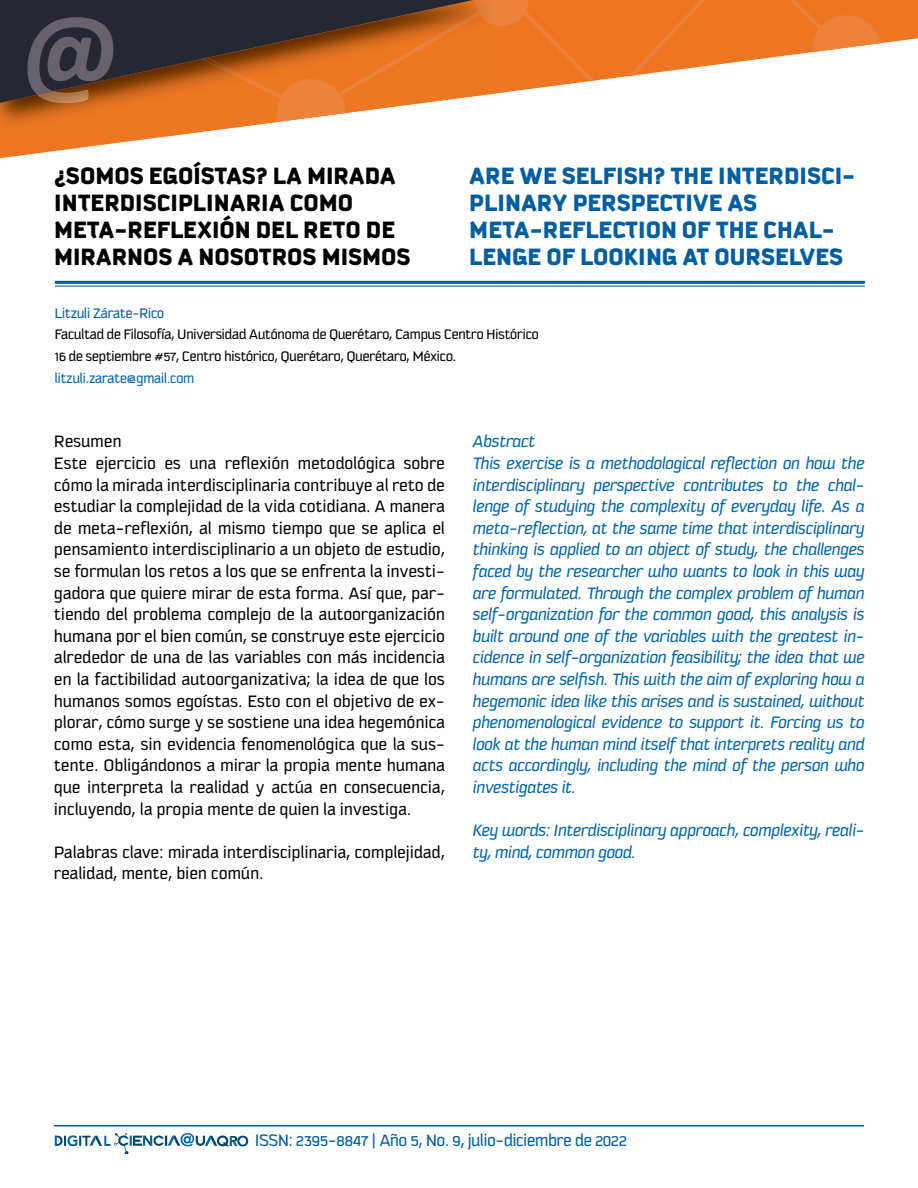
<style>
.page{position:relative;width:918px;height:1188px;background:#fff}
.page>*{position:absolute;margin:0;border:0;box-sizing:border-box;transform-origin:0 0}
.t1{font:900 25.5px/27px "Kautiva Pro";color:#005ea0}
.t2{font:900 25.5px/27px "Kautiva Pro";color:#000}
.t3{font:18px/21.6px "Kautiva Pro";letter-spacing:.025em;color:#000}
.t4{font:italic 18px/21.6px "Kautiva Pro";color:#0065aa}
.t5{font:18px "Kautiva Pro";color:#005ea0}
.t6{font:15px/21.6px "Kautiva Pro";color:#000}
.t7{font:15px "Kautiva Pro";color:#0065aa}
.t8{font:15px "Kautiva Pro";color:#005ea0}
</style>
<div class="page">
<hr style="left:54px;top:1125px;width:810px;height:1px;background:#005ea0">
<svg style="left:55px;top:1133px;width:193px;height:21px"></svg>
<hr style="left:55px;top:286px;width:810px;height:1px;background:#005ea0">
<hr style="left:55px;top:281px;width:810px;height:3px;background:#005ea0">
<svg style="left:0;top:0;width:918px;height:158px"></svg>
<svg style="left:629px;top:0;width:76px;height:76px;background:#ef7f31"></svg>
<svg style="left:790px;top:0;width:42px;height:40px"></svg>
<svg style="left:507px;top:0;width:88px;height:96px;background:#ef843a"></svg>
<svg style="left:812px;top:15px;width:69px;height:69px"></svg>
<div style="left:276px;top:79px;width:69px;height:69px;background:#fff;border-radius:50%"></div>
<img style="left:0;top:0;width:507px;height:137px">
<img style="left:475px;top:0;width:32px;height:26px">
<img style="left:473px;top:11px;width:7px;height:85px">
<img style="left:277px;top:103px;width:68px;height:19px">
<svg style="left:0;top:0;width:473px;height:103px;background:#854c27"></svg>
<img style="left:37px;top:95px;width:51px;height:8px">
<svg style="left:27px;top:17px;width:86px;height:78px;background:#4e474b"></svg>
<h1 class="t2" style="left:54px;top:162px;width:358px">¿SOMOS EGOÍSTAS? LA MIRADA<br>INTERDISCIPLINARIA COMO<br>META-REFLEXIÓN DEL RETO DE<br>MIRARNOS A NOSOTROS MISMOS</h1>
<h1 class="t1" style="left:469px;top:162px;width:387px">ARE WE SELFISH? THE INTERDISCI-<br>PLINARY PERSPECTIVE AS<br>META-REFLECTION OF THE CHAL-<br>LENGE OF LOOKING AT OURSELVES</h1>
<p class="t8" style="left:55px;top:305px;width:111px">Litzuli Zárate-Rico</p>
<p class="t6" style="left:55px;top:324px;width:485px">Facultad de Filosofía, Universidad Autónoma de Querétaro, Campus Centro Histórico<br>16 de septiembre #57, Centro histórico, Querétaro, Querétaro, México.</p>
<p class="t7" style="left:55px;top:370px;width:141px">litzuli.zarate@gmail.com</p>
<p class="t3" style="left:54px;top:431px;width:392px">Resumen<br>Este ejercicio es una reflexión metodológica sobre cómo la mirada interdisciplinaria contribuye al reto de estudiar la complejidad de la vida cotidiana. A manera de meta-reflexión, al mismo tiempo que se aplica el pensamiento interdisciplinario a un objeto de estudio, se formulan los retos a los que se enfrenta la investi&shy;gadora que quiere mirar de esta forma. Así que, par&shy;tiendo del problema complejo de la autoorganización humana por el bien común, se construye este ejercicio alrededor de una de las variables con más incidencia en la factibilidad autoorganizativa; la idea de que los humanos somos egoístas. Esto con el objetivo de ex&shy;plorar, cómo surge y se sostiene una idea hegemónica como esta, sin evidencia fenomenológica que la sus&shy;tente. Obligándonos a mirar la propia mente humana que interpreta la realidad y actúa en consecuencia, incluyendo, la propia mente de quien la investiga.</p>
<p class="t3" style="left:54px;top:841px;width:392px">Palabras clave: mirada interdisciplinaria, complejidad, realidad, mente, bien común.</p>
<p class="t4" style="left:472px;top:431px;width:393px">Abstract<br>This exercise is a methodological reflection on how the interdisciplinary perspective contributes to the chal&shy;lenge of studying the complexity of everyday life. As a meta-reflection, at the same time that interdisciplinary thinking is applied to an object of study, the challenges faced by the researcher who wants to look in this way are formulated. Through the complex problem of human self-organization for the common good, this analysis is built around one of the variables with the greatest in&shy;cidence in self-organization feasibility; the idea that we humans are selfish. This with the aim of exploring how a hegemonic idea like this arises and is sustained, without phenomenological evidence to support it. Forcing us to look at the human mind itself that interprets reality and acts accordingly, including the mind of the person who investigates it.</p>
<p class="t4" style="left:472px;top:820px;width:393px">Key words: Interdisciplinary approach, complexity, reali&shy;ty, mind, common good.</p>
<p class="t5" style="left:255px;top:1130px;width:373px">ISSN: 2395-8847 | Año 5, No. 9, julio-diciembre de 2022</p>
</div>
